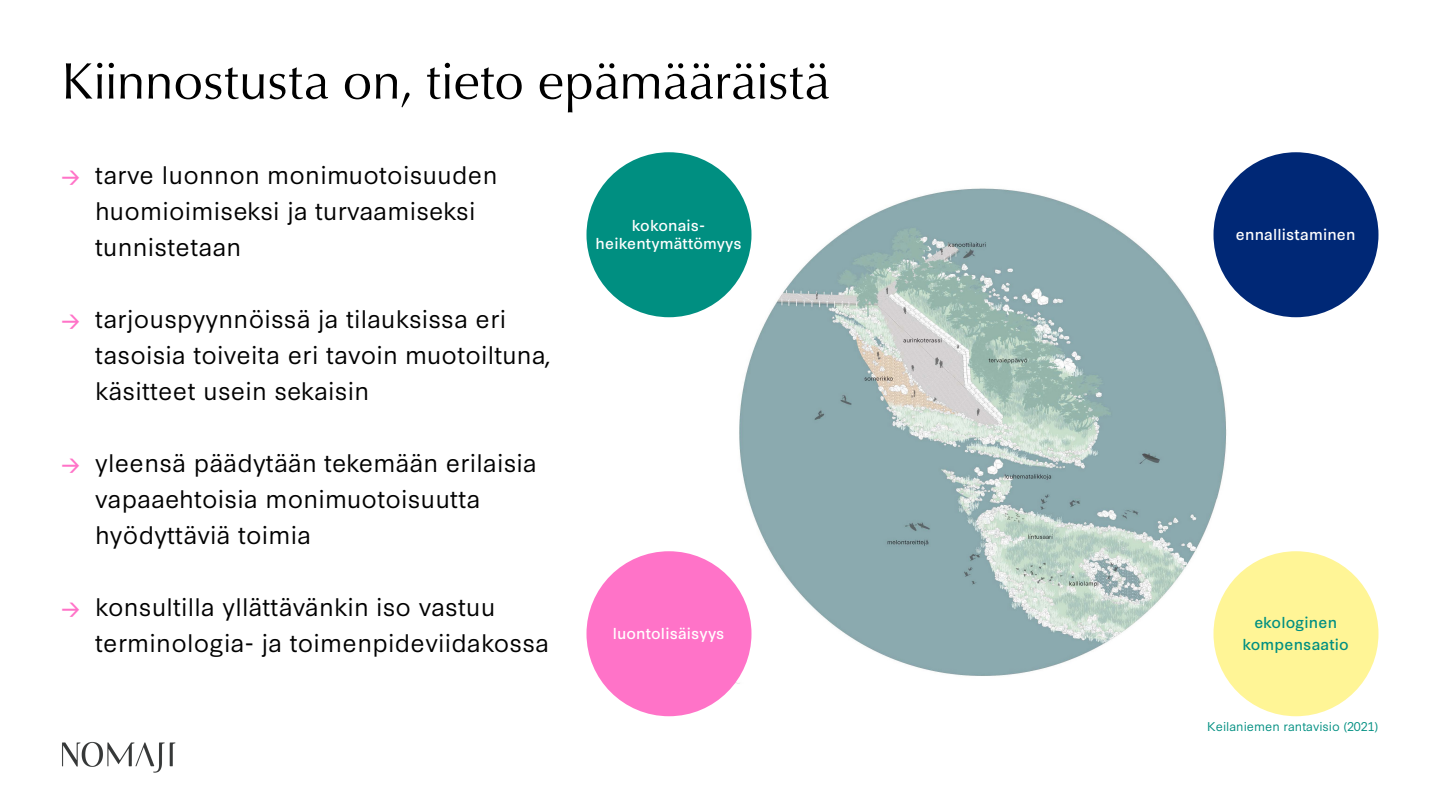
<style>
.page{position:relative;width:1440px;height:810px;background:#fff}
.page>*{position:absolute;margin:0;border:0;box-sizing:border-box;transform-origin:0 0}
.t1{font:52.5px "Classico URW";color:#000}
.t2{font:24px/36px "Synthese";letter-spacing:.01em;color:#000}
.Leipäteksti{font:15px/18px "Synthese";letter-spacing:.01em;color:#fff;text-align:center}
.Leipäteksti-2{font:15px "Synthese";letter-spacing:.01em;color:#008f81}
.Leipäteksti-3{font:12px "Synthese";color:#008f81}
.s1{font-size:27.75px;color:#ff73c8}
</style>
<div class="page">
<img style="left:62px;top:741px;width:114px;height:32px">
<img style="left:668px;top:152px;width:629px;height:564px">
<div style="left:1214px;top:152px;width:164px;height:165px;background:#002876;border-radius:50%"></div>
<div style="left:586px;top:551px;width:166px;height:165px;background:#ff73c8;border-radius:50%"></div>
<div style="left:1214px;top:551px;width:164px;height:165px;background:#fff596;border-radius:50%"></div>
<div style="left:586px;top:152px;width:166px;height:165px;background:#008f81;border-radius:50%"></div>
<h2 class="t1" style="left:62px;top:42px;width:770px">Kiinnostusta on, tieto epämääräistä</h2>
<p class="t2" style="left:95px;top:155px;width:404px;text-indent:-34px"><span class="s1">→</span> tarve luonnon monimuotoisuuden huomioimiseksi ja turvaamiseksi tunnistetaan</p>
<p class="t2" style="left:95px;top:299px;width:457px;text-indent:-34px"><span class="s1">→</span> tarjouspyynnöissä ja tilauksissa eri tasoisia toiveita eri tavoin muotoiltuna, käsitteet usein sekaisin</p>
<p class="t2" style="left:95px;top:443px;width:443px;text-indent:-34px"><span class="s1">→</span> yleensä päädytään tekemään erilaisia vapaaehtoisia monimuotoisuutta hyödyttäviä toimia</p>
<p class="t2" style="left:95px;top:587px;width:455px;text-indent:-34px"><span class="s1">→</span> konsultilla yllättävänkin iso vastuu terminologia- ja toimenpideviidakossa</p>
<p class="Leipäteksti" style="left:596px;top:216px;width:148px">kokonais&shy;heikentymättömyys</p>
<p class="Leipäteksti" style="left:613px;top:624px;width:113px">luontolisäisyys</p>
<p class="Leipäteksti" style="left:1236px;top:225px;width:121px">ennallistaminen</p>
<p class="Leipäteksti-2" style="left:1254px;top:611px;width:84px">ekologinen</p>
<p class="Leipäteksti-2" style="left:1242px;top:633px;width:108px">kompensaatio</p>
<p class="Leipäteksti-3" style="left:1207px;top:717px;width:173px">Keilaniemen rantavisio (2021)</p>
</div>
